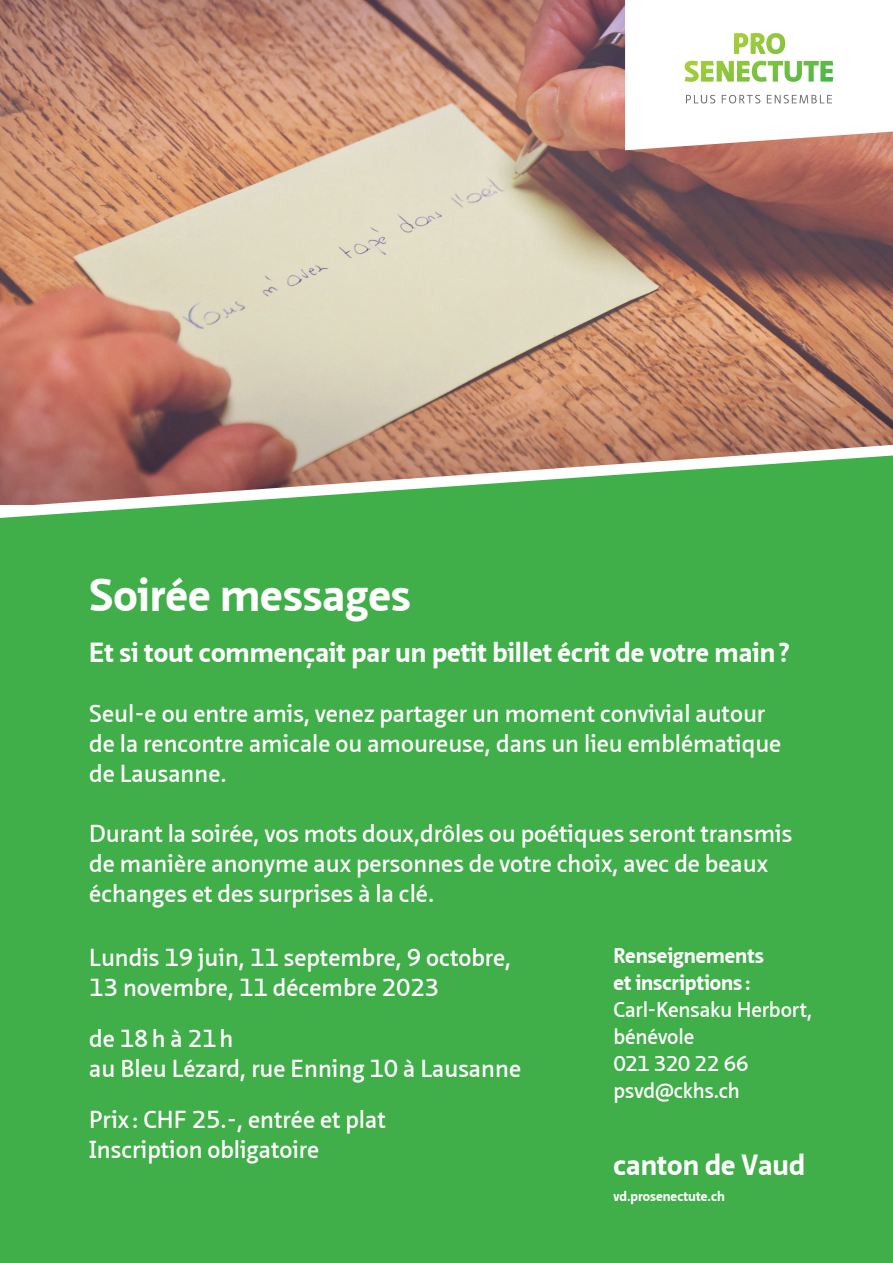
<style>
.page{position:relative;width:893px;height:1263px;background:#fff}
.page>*{position:absolute;margin:0;border:0;box-sizing:border-box;transform-origin:0 0}
.Base{font:700 45px "Neue Sans Pro";color:#fff}
.Base-2{font:700 28.5px "Neue Sans Pro";color:#fff}
.Base-3{font:700 27px "Neue Sans Pro";color:#fff}
.Base-4{font:600 24px "Neue Sans Pro";color:#fff}
.t1{font:700 21px/27px "Neue Sans Pro";letter-spacing:-.005em;color:#fff}
.t2{font:600 21px "Neue Sans Pro";letter-spacing:-.01em;color:#fff}
.Base-5{font:700 13.5px "Neue Sans Pro";color:#fff}
.s1{font-weight:600}
</style>
<div class="page">
<img style="left:0;top:0;width:893px;height:445px">
<div style="left:0;top:518px;width:893px;height:745px;background:#40ae49"></div>
<svg style="left:0;top:445px;width:893px;height:73px;background:#889e6d"></svg>
<svg style="left:625px;top:0;width:268px;height:150px"></svg>
<p class="Base" style="left:89px;top:565px;width:323px">Soirée messages</p>
<p class="Base-3" style="left:89px;top:634px;width:702px">Et si tout commençait par un petit billet écrit de votre main?</p>
<p class="Base-4" style="left:89px;top:698px;width:677px">Seul-e ou entre amis, venez partager un moment convivial autour</p>
<p class="Base-4" style="left:89px;top:728px;width:694px">de la rencontre amicale ou amoureuse, dans un lieu emblématique</p>
<p class="Base-4" style="left:89px;top:758px;width:139px">de Lausanne.</p>
<p class="Base-4" style="left:89px;top:818px;width:704px">Durant la soirée, vos mots doux,drôles ou poétiques seront transmis</p>
<p class="Base-4" style="left:89px;top:848px;width:680px">de manière anonyme aux personnes de votre choix, avec de beaux</p>
<p class="Base-4" style="left:89px;top:878px;width:346px">échanges et des surprises à la clé.</p>
<p class="Base-4" style="left:89px;top:942px;width:424px">Lundis 19 juin, 11 septembre, 9 octobre,</p>
<p class="Base-4" style="left:89px;top:972px;width:352px">13 novembre, 11 décembre 2023</p>
<p class="Base-4" style="left:89px;top:1023px;width:146px">de 18h à 21h</p>
<p class="Base-4" style="left:89px;top:1053px;width:433px">au Bleu Lézard, rue Enning 10 à Lausanne</p>
<p class="Base-4" style="left:89px;top:1104px;width:298px">Prix : CHF 25.-, entrée et plat</p>
<p class="Base-4" style="left:89px;top:1134px;width:232px">Inscription obligatoire</p>
<p class="t1" style="left:613px;top:941px;width:201px">Renseignements<br>et inscriptions :<br><span class="s1">Carl-Kensaku Herbort,</span></p>
<p class="t2" style="left:613px;top:1022px;width:83px">bénévole</p>
<p class="t2" style="left:613px;top:1049px;width:137px">021 320 22 66</p>
<p class="t2" style="left:613px;top:1076px;width:128px">psvd@ckhs.ch</p>
<p class="Base-2" style="left:613px;top:1146px;width:193px">canton de Vaud</p>
<p class="Base-5" style="left:613px;top:1187px;width:113px">vd.prosenectute.ch</p>
</div>
